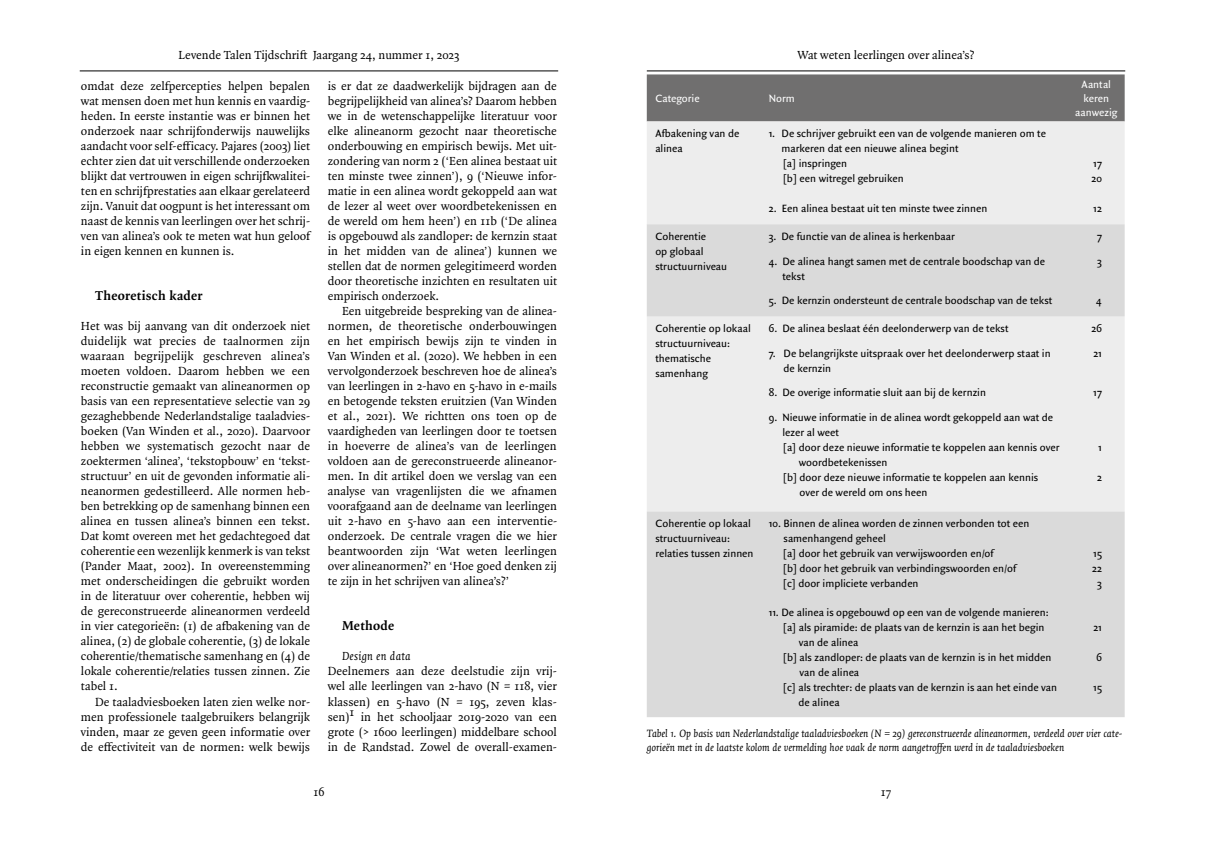
<style>
.page{position:relative;width:1205px;height:851px;background:#fff}
.page>*{position:absolute;margin:0;border:0;box-sizing:border-box;transform-origin:0 0}
.t1{font:700 13.75px "Quadraat Pro";letter-spacing:.02em;color:#000}
.t2{font:12.5px/15px "Quadraat Pro";color:#000;text-align:justify}
.t3{font:italic 12.5px "Quadraat Pro";letter-spacing:.025em;color:#000}
.t4{font:11.25px/15px "Quadraat Sans Pro";color:#000}
.t5{font:italic 11.25px/13.8px "Quadraat Pro";color:#000}
.t6{font:11.25px/13.8px "Quadraat Sans Pro";color:#fff;text-align:center}
</style>
<div class="page">
<hr style="left:80px;top:71px;width:478px;height:1px;background:#000">
<hr style="left:647px;top:71px;width:478px;height:1px;background:#000">
<div style="left:647px;top:74px;width:477px;height:47px;background:#706f6f"></div>
<div style="left:647px;top:121px;width:477px;height:103px;background:#ededed"></div>
<svg style="left:647px;top:224px;width:477px;height:493px;background:#e1e1e1"></svg>
<p class="t2" style="left:178px;top:47px;width:282px">Levende Talen Tijdschrift Jaargang 24, nummer 1, 2023</p>
<p class="t2" style="left:81px;top:78px;width:232px;text-align:left">omdat deze zelfpercepties helpen bepalen wat mensen doen met hun kennis en vaardig&shy;heden. In eerste instantie was er binnen het onderzoek naar schrijfonderwijs nauwelijks aandacht voor self-efficacy. Pajares (2003) liet echter zien dat uit verschillende onderzoeken blijkt dat vertrouwen in eigen schrijfkwalitei&shy;ten en schrijfprestaties aan elkaar gerelateerd zijn. Vanuit dat oogpunt is het interessant om naast de kennis van leerlingen over het schrij&shy;ven van alinea’s ook te meten wat hun geloof in eigen kennen en kunnen is.</p>
<p class="t1" style="left:95px;top:286px;width:109px">Theoretisch kader</p>
<p class="t2" style="left:81px;top:318px;width:231px">Het was bij aanvang van dit onderzoek niet duidelijk wat precies de taalnormen zijn waaraan begrijpelijk geschreven alinea’s moeten voldoen. Daarom hebben we een reconstructie gemaakt van alineanormen op basis van een representatieve selectie van 29 gezaghebbende Nederlandstalige taaladvies&shy;boeken (Van Winden et al., 2020). Daarvoor hebben we systematisch gezocht naar de zoektermen ‘alinea’, ‘tekstopbouw’ en ‘tekst&shy;structuur’ en uit de gevonden informatie ali&shy;neanormen gedestilleerd. Alle normen heb&shy;ben betrekking op de samenhang binnen een alinea en tussen alinea’s binnen een tekst.<br>Dat komt overeen met het gedachtegoed dat coherentie een wezenlijk kenmerk is van tekst (Pander Maat, 2002). In overeenstemming met onderscheidingen die gebruikt worden in de literatuur over coherentie, hebben wij de gereconstrueerde alineanormen verdeeld in vier categorieën: (1) de afbakening van de alinea, (2) de globale coherentie, (3) de lokale coherentie/thematische samenhang en (4) de lokale coherentie/relaties tussen zinnen. Zie tabel 1.</p>
<p class="t2" style="left:81px;top:693px;width:231px;text-indent:14px">De taaladviesboeken laten zien welke nor&shy;men professionele taalgebruikers belangrijk vinden, maar ze geven geen informatie over de effectiviteit van de normen: welk bewijs</p>
<p class="t2" style="left:328px;top:78px;width:231px">is er dat ze daadwerkelijk bijdragen aan de begrijpelijkheid van alinea’s? Daarom hebben we in de wetenschappelijke literatuur voor elke alineanorm gezocht naar theoretische onderbouwing en empirisch bewijs. Met uit&shy;zondering van norm 2 (‘Een alinea bestaat uit ten minste twee zinnen’), 9 (‘Nieuwe infor&shy;matie in een alinea wordt gekoppeld aan wat de lezer al weet over woordbetekenissen en de wereld om hem heen’) en 11b (‘De alinea is opgebouwd als zandloper: de kernzin staat in het midden van de alinea’) kunnen we stellen dat de normen gelegitimeerd worden door theoretische inzichten en resultaten uit empirisch onderzoek.</p>
<p class="t2" style="left:328px;top:303px;width:231px;text-indent:14px">Een uitgebreide bespreking van de alinea&shy;normen, de theoretische onderbouwingen en het empirisch bewijs zijn te vinden in Van Winden et al. (2020). We hebben in een vervolgonderzoek beschreven hoe de alinea’s van leerlingen in 2-havo en 5-havo in e-mails en betogende teksten eruitzien (Van Winden et al., 2021). We richtten ons toen op de vaardigheden van leerlingen door te toetsen in hoeverre de alinea’s van de leerlingen voldoen aan de gereconstrueerde alineanor&shy;men. In dit artikel doen we verslag van een analyse van vragenlijsten die we afnamen voorafgaand aan de deelname van leerlingen uit 2-havo en 5-havo aan een interventie&shy;onderzoek. De centrale vragen die we hier beantwoorden zijn ‘Wat weten leerlingen over alineanormen?’ en ‘Hoe goed denken zij te zijn in het schrijven van alinea’s?’</p>
<p class="t1" style="left:342px;top:616px;width:54px">Methode</p>
<p class="t3" style="left:342px;top:647px;width:70px">Design en data</p>
<p class="t2" style="left:328px;top:663px;width:231px">Deelnemers aan deze deelstudie zijn vrij&shy;wel alle leerlingen van 2-havo (N = 118, vier klassen) en 5-havo (N = 195, zeven klas&shy;sen)1 in het schooljaar 2019-2020 van een grote (&gt; 1600 leerlingen) middelbare school in de Randstad. Zowel de overall-examen-</p>
<p class="t2" style="left:797px;top:47px;width:178px">Wat weten leerlingen over alinea’s?</p>
<p class="t6" style="left:655px;top:92px;width:46px">Categorie</p>
<p class="t6" style="left:769px;top:92px;width:28px">Norm</p>
<p class="t4" style="left:655px;top:126px;width:86px">Afbakening van de alinea</p>
<p class="t4" style="left:781px;top:126px;width:266px;text-indent:-13px">1. De schrijver gebruikt een van de volgende manieren om te markeren dat een nieuwe alinea begint<br>[a] inspringen<br>[b] een witregel gebruiken</p>
<p class="t6" style="left:1075px;top:77px;width:44px">Aantal keren aanwezig</p>
<p class="t4" style="left:1091px;top:156px;width:12px">17<br>20</p>
<p class="t4" style="left:769px;top:200px;width:220px">2. Een alinea bestaat uit ten minste twee zinnen</p>
<p class="t4" style="left:1093px;top:200px;width:10px">12</p>
<p class="t4" style="left:655px;top:228px;width:73px">Coherentie<br>op globaal structuurniveau</p>
<p class="t4" style="left:769px;top:228px;width:188px">3. De functie van de alinea is herkenbaar</p>
<p class="t4" style="left:1097px;top:228px;width:6px">7</p>
<p class="t4" style="left:782px;top:253px;width:264px;text-indent:-14px">4. De alinea hangt samen met de centrale boodschap van de tekst</p>
<p class="t4" style="left:1097px;top:253px;width:6px">3</p>
<p class="t4" style="left:769px;top:292px;width:285px">5. De kernzin ondersteunt de centrale boodschap van de tekst</p>
<p class="t4" style="left:1096px;top:292px;width:7px">4</p>
<p class="t4" style="left:655px;top:321px;width:97px">Coherentie op lokaal structuurniveau: thematische samenhang</p>
<p class="t4" style="left:769px;top:321px;width:241px">6. De alinea beslaat één deelonderwerp van de tekst</p>
<p class="t4" style="left:1091px;top:321px;width:12px">26</p>
<p class="t4" style="left:783px;top:345px;width:269px;text-indent:-15px">7. De belangrijkste uitspraak over het deelonderwerp staat in de kernzin</p>
<p class="t4" style="left:1093px;top:345px;width:10px">21</p>
<p class="t4" style="left:769px;top:384px;width:219px">8. De overige informatie sluit aan bij de kernzin</p>
<p class="t4" style="left:1093px;top:384px;width:10px">17</p>
<p class="t4" style="left:769px;top:409px;width:286px">9. Nieuwe informatie in de alinea wordt gekoppeld aan wat de</p>
<p class="t4" style="left:782px;top:424px;width:58px">lezer al weet</p>
<p class="t4" style="left:783px;top:439px;width:278px">[a] door deze nieuwe informatie te koppelen aan kennis over</p>
<p class="t4" style="left:799px;top:454px;width:90px">woordbetekenissen</p>
<p class="t4" style="left:783px;top:469px;width:257px">[b] door deze nieuwe informatie te koppelen aan kennis</p>
<p class="t4" style="left:799px;top:484px;width:129px">over de wereld om ons heen</p>
<p class="t4" style="left:1098px;top:439px;width:5px">1</p>
<p class="t4" style="left:1097px;top:469px;width:6px">2</p>
<p class="t4" style="left:655px;top:515px;width:100px">Coherentie op lokaal structuurniveau: relaties tussen zinnen</p>
<p class="t4" style="left:783px;top:515px;width:248px;text-indent:-14px">10. Binnen de alinea worden de zinnen verbonden tot een samenhangend geheel<br>[a] door het gebruik van verwijswoorden en/of<br>[b] door het gebruik van verbindingswoorden en/of [c] door impliciete verbanden</p>
<p class="t4" style="left:1092px;top:545px;width:11px;text-align:center">15<br>22<br>3</p>
<p class="t4" style="left:769px;top:604px;width:282px">11. De alinea is opgebouwd op een van de volgende manieren:</p>
<p class="t4" style="left:783px;top:619px;width:263px">[a] als piramide: de plaats van de kernzin is aan het begin</p>
<p class="t4" style="left:799px;top:634px;width:61px">van de alinea</p>
<p class="t4" style="left:783px;top:649px;width:270px">[b] als zandloper: de plaats van de kernzin is in het midden</p>
<p class="t4" style="left:799px;top:664px;width:61px">van de alinea</p>
<p class="t4" style="left:783px;top:679px;width:276px">[c] als trechter: de plaats van de kernzin is aan het einde van</p>
<p class="t4" style="left:798px;top:694px;width:43px">de alinea</p>
<p class="t4" style="left:1093px;top:619px;width:10px">21</p>
<p class="t4" style="left:1096px;top:649px;width:7px">6</p>
<p class="t4" style="left:1093px;top:679px;width:10px">15</p>
<p class="t5" style="left:647px;top:726px;width:477px">Tabel 1. Op basis van Nederlandstalige taaladviesboeken (N = 29) gereconstrueerde alineanormen, verdeeld over vier cate&shy;gorieën met in de laatste kolom de vermelding hoe vaak de norm aangetroffen werd in de taaladviesboeken</p>
<p class="t2" style="left:313px;top:784px;width:13px">16</p>
<p class="t2" style="left:881px;top:784px;width:12px">17</p>
</div>
